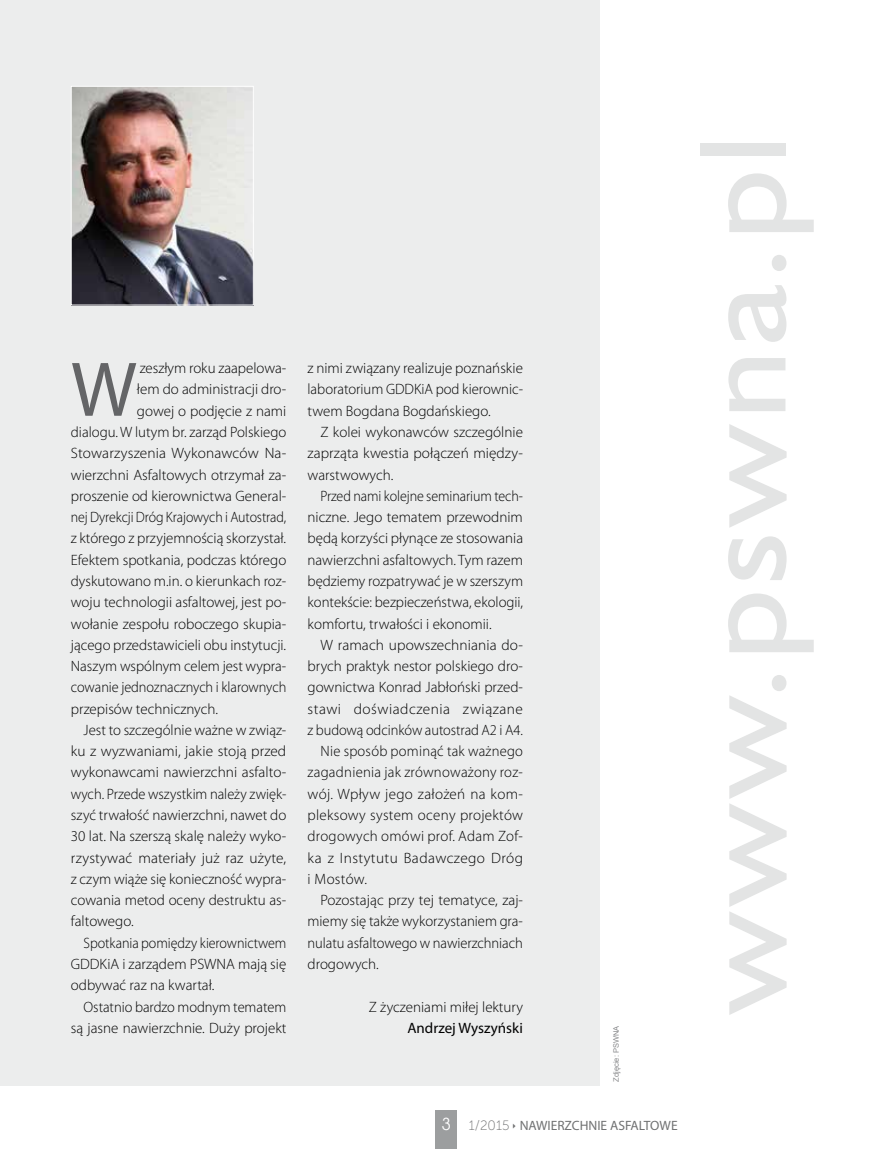
<style>
.page{position:relative;width:893px;height:1149px;background:#fff}
.page>*{position:absolute;margin:0;border:0;box-sizing:border-box;transform-origin:0 0}
.t1{font:124.5px "Humanst 521 EU";letter-spacing:.04em;color:#e3e4e4;scale:1.1 1}
.t2{font:78.15px "Myriad Pro";color:#646567}
.t3{font:300 15px/21.3px "Myriad Pro";color:#000;text-align:justify}
.t4{font:300 15px/21.3px "Myriad Pro";color:#000;text-align:justify;scale:.93 1}
.t5{font:300 15px "Myriad Pro";letter-spacing:.02em;color:#000}
.t6{font:300 15px "Myriad Pro";color:#000;scale:.96 1}
.t7{font:300 15px "Myriad Pro";color:#000;scale:.95 1}
.t8{font:300 15px "Myriad Pro";color:#000;scale:.94 1}
.t9{font:300 15px "Myriad Pro";letter-spacing:.035em;color:#000}
.t10{font:300 15px "Myriad Pro";letter-spacing:.025em;color:#000}
.t11{font:15px "Myriad Pro";color:#000}
.t12{font:13.5px "Myriad Pro";color:#707172}
.t13{font:7.5px "Arial";color:#87888a}
.s1{font-family:"Avant Gar Got Itc LCE";font-size:16.5px;color:#fff}
.s2{font-family:"Museo Sans 100"}
</style>
<div class="page">
<div style="left:436px;top:1110px;width:21px;height:38px;background:#9c9e9f"></div>
<div style="left:0;top:0;width:600px;height:1084px;background:#eceded"></div>
<img style="left:73px;top:88px;width:179px;height:215px">
<div style="left:71px;top:86px;width:183px;height:219px;border:1px solid #fff"></div>
<h2 class="t2" style="left:71px;top:341px;width:68px">W</h2>
<p class="t3" style="left:140px;top:357px;width:148px">zeszłym roku zaapelowa-</p>
<p class="t3" style="left:137px;top:378px;width:151px">łem do administracji dro-</p>
<p class="t3" style="left:137px;top:400px;width:151px">gowej o podjęcie z nami</p>
<p class="t3" style="left:71px;top:421px;width:217px">dialogu. W lutym br. zarząd Polskiego</p>
<p class="t3" style="left:71px;top:442px;width:217px">Stowarzyszenia Wykonawców Na-</p>
<p class="t3" style="left:71px;top:463px;width:217px">wierzchni Asfaltowych otrzymał za-</p>
<p class="t3" style="left:71px;top:485px;width:217px">proszenie od kierownictwa General-</p>
<p class="t4" style="left:71px;top:506px;width:233px">nej Dyrekcji Dróg Krajowych i Autostrad,</p>
<p class="t3" style="left:71px;top:527px;width:217px">z którego z przyjemnością skorzystał.</p>
<p class="t3" style="left:71px;top:548px;width:217px">Efektem spotkania, podczas którego</p>
<p class="t3" style="left:71px;top:570px;width:217px">dyskutowano m.in. o kierunkach roz-</p>
<p class="t3" style="left:71px;top:591px;width:217px">woju technologii asfaltowej, jest po-</p>
<p class="t3" style="left:71px;top:612px;width:217px">wołanie zespołu roboczego skupia-</p>
<p class="t3" style="left:71px;top:633px;width:217px">jącego przedstawicieli obu instytucji.</p>
<p class="t3" style="left:71px;top:655px;width:217px">Naszym wspólnym celem jest wypra-</p>
<p class="t7" style="left:71px;top:678px;width:228px">cowanie jednoznacznych i klarownych</p>
<p class="t3" style="left:71px;top:697px;width:149px">przepisów technicznych.</p>
<p class="t3" style="left:84px;top:719px;width:204px">Jest to szczególnie ważne w związ-</p>
<p class="t3" style="left:71px;top:740px;width:217px">ku z wyzwaniami, jakie stoją przed</p>
<p class="t3" style="left:71px;top:761px;width:217px">wykonawcami nawierzchni asfalto-</p>
<p class="t6" style="left:71px;top:784px;width:226px">wych. Przede wszystkim należy zwięk-</p>
<p class="t3" style="left:71px;top:804px;width:217px">szyć trwałość nawierzchni, nawet do</p>
<p class="t3" style="left:71px;top:825px;width:217px">30 lat. Na szerszą skalę należy wyko-</p>
<p class="t3" style="left:71px;top:846px;width:217px">rzystywać materiały już raz użyte,</p>
<p class="t3" style="left:71px;top:867px;width:217px">z czym wiąże się konieczność wypra-</p>
<p class="t3" style="left:71px;top:889px;width:217px">cowania metod oceny destruktu as-</p>
<p class="t3" style="left:71px;top:910px;width:64px">faltowego.</p>
<p class="t8" style="left:84px;top:933px;width:217px">Spotkania pomiędzy kierownictwem</p>
<p class="t3" style="left:71px;top:952px;width:217px">GDDKiA i zarządem PSWNA mają się</p>
<p class="t3" style="left:71px;top:974px;width:145px">odbywać raz na kwartał.</p>
<p class="t3" style="left:84px;top:995px;width:204px">Ostatnio bardzo modnym tematem</p>
<p class="t3" style="left:71px;top:1016px;width:217px">są jasne nawierzchnie. Duży projekt</p>
<p class="t3" style="left:308px;top:357px;width:217px">z nimi związany realizuje poznańskie laboratorium GDDKiA pod kierownic&shy;twem Bogdana Bogdańskiego.</p>
<p class="t3" style="left:308px;top:421px;width:217px;text-indent:13px">Z kolei wykonawców szczególnie zaprząta kwestia połączeń między&shy;warstwowych.</p>
<p class="t4" style="left:308px;top:485px;width:233px;text-indent:13px">Przed nami kolejne seminarium tech&shy;niczne. Jego tematem przewodnim będą korzyści płynące ze stosowania nawierzchni asfaltowych. Tym razem będziemy rozpatrywać je w szerszym kontekście: bezpieczeństwa, ekologii, komfortu, trwałości i ekonomii.</p>
<p class="t3" style="left:320px;top:633px;width:204px">W ramach upowszechniania do-</p>
<p class="t3" style="left:308px;top:655px;width:217px">brych praktyk nestor polskiego dro-</p>
<p class="t3" style="left:308px;top:676px;width:217px">gownictwa Konrad Jabłoński przed-</p>
<p class="t9" style="left:308px;top:699px;width:217px">stawi doświadczenia związane</p>
<p class="t6" style="left:308px;top:720px;width:226px">z budową odcinków autostrad A2 i A4.</p>
<p class="t5" style="left:320px;top:742px;width:204px">Nie sposób pominąć tak ważnego</p>
<p class="t5" style="left:308px;top:763px;width:217px">zagadnienia jak zrównoważony roz-</p>
<p class="t5" style="left:308px;top:784px;width:217px">wój. Wpływ jego założeń na kom-</p>
<p class="t5" style="left:308px;top:805px;width:217px">pleksowy system oceny projektów</p>
<p class="t5" style="left:308px;top:827px;width:217px">drogowych omówi prof. Adam Zof-</p>
<p class="t10" style="left:308px;top:848px;width:217px">ka z Instytutu Badawczego Dróg</p>
<p class="t3" style="left:308px;top:867px;width:61px">i Mostów.</p>
<p class="t3" style="left:320px;top:889px;width:204px">Pozostając przy tej tematyce, zaj-</p>
<p class="t3" style="left:308px;top:910px;width:217px">miemy się także wykorzystaniem gra-</p>
<p class="t3" style="left:308px;top:931px;width:217px">nulatu asfaltowego w nawierzchniach</p>
<p class="t3" style="left:308px;top:952px;width:73px">drogowych.</p>
<p class="t3" style="left:369px;top:995px;width:156px">Z życzeniami miłej lektury</p>
<p class="t11" style="left:407px;top:1018px;width:117px">Andrzej Wyszyński</p>
<p class="t13" style="left:611px;top:1081px;width:57px;rotate:-90deg">Zdjęcie: PSWNA</p>
<p class="t12" style="left:442px;top:1116px;width:237px"><span class="s1">3</span> <span class="s2">1/2015</span> NAWIERZCHNIE ASFALTOWE</p>
<h1 class="t1" style="left:666px;top:1013px;width:800px;rotate:-90deg">www.pswna.pl</h1>
</div>
